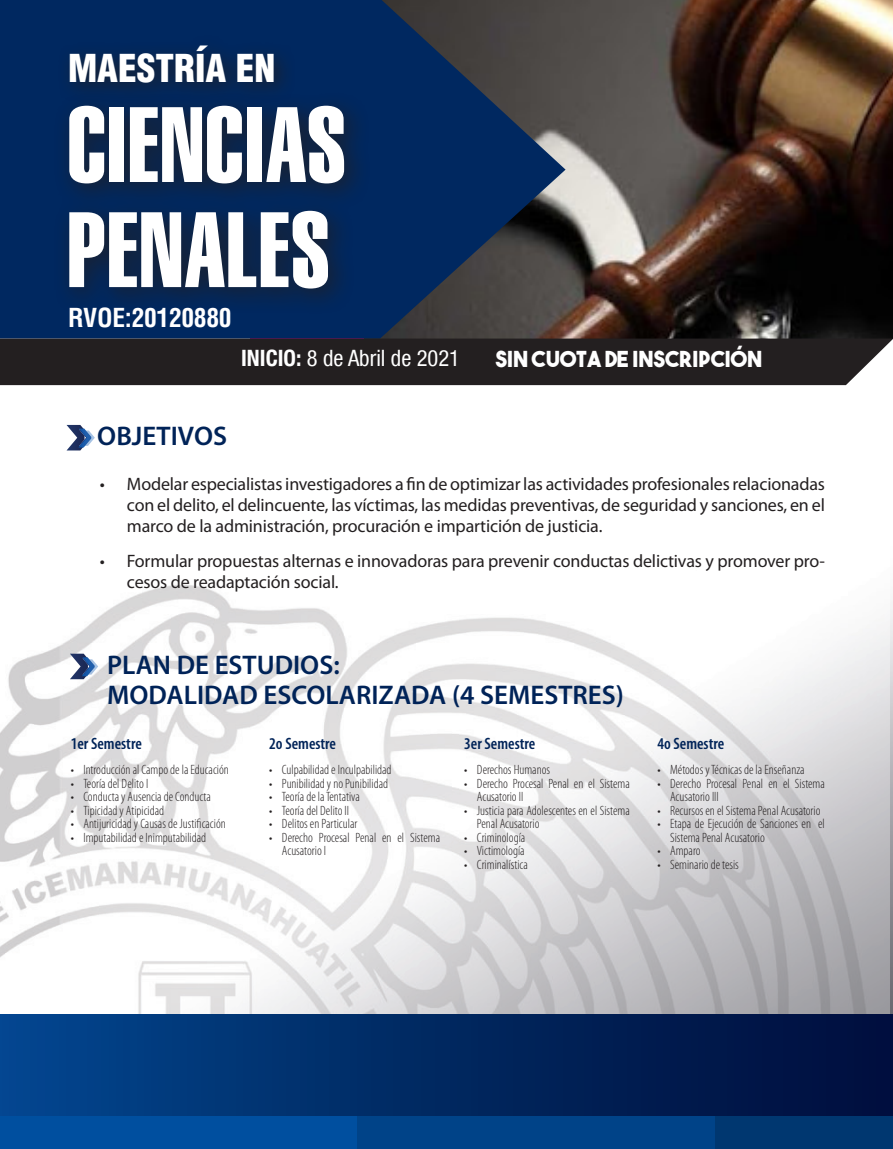
<style>
.page{position:relative;width:893px;height:1149px;background:#fff}
.page>*{position:absolute;margin:0;border:0;box-sizing:border-box;transform-origin:0 0}
.t1{font:105px/105px "Helvetica LT Std Extra Comp";letter-spacing:.01em;color:#fff}
.t2{font:900 condensed 37.5px "Helvetica LT Std";color:#fff}
.t3{font:600 27px/30px "Myriad Pro";color:#002358}
.t4{font:700 condensed 25.5px "Helvetica LT Std";letter-spacing:-.01em;color:#fff}
.t5{font:condensed 22.5px "Helvetica Neue LT Com";color:#fff}
.t6{font:21.9px "The Bold Font";color:#fff}
.t7{font:18px/21px "Myriad Pro";letter-spacing:-.01em;color:#231f20;text-align:justify}
.t8{font:600 condensed 16.5px "Myriad Pro";color:#002358}
.t9{font:300 condensed 13.5px/13.5px "Myriad Pro";color:#231f20}
.s1{font-weight:700}
</style>
<div class="page">
<img style="left:0;top:385px;width:893px;height:629px">
<div style="left:714px;top:1115px;width:179px;height:33px;background:#003770"></div>
<div style="left:0;top:1115px;width:357px;height:33px;background:#004f9f"></div>
<div style="left:357px;top:1115px;width:357px;height:33px;background:#004388"></div>
<img style="left:566px;top:0;width:327px;height:338px">
<svg style="left:0;top:0;width:566px;height:338px;background:#153057"></svg>
<div style="left:0;top:338px;width:893px;height:47px;background:#231f20"></div>
<div style="left:57px;top:34px;width:239px;height:70px;background:#231f20;opacity:.75"></div>
<div style="left:54px;top:91px;width:317px;height:224px;background:#231f20;opacity:.75"></div>
<svg style="left:67px;top:425px;width:28px;height:25px"></svg>
<svg style="left:70px;top:653px;width:28px;height:26px"></svg>
<div style="left:0;top:1014px;width:893px;height:101px;background:linear-gradient(to right,#02458c,#000c39)"></div>
<p class="t2" style="left:68px;top:45px;width:209px">MAESTRÍA EN</p>
<p class="t1" style="left:67px;top:92px;width:280px">CIENCIAS<br>PENALES</p>
<p class="t4" style="left:68px;top:301px;width:165px">RVOE:20120880</p>
<p class="t5" style="left:241px;top:345px;width:220px"><span class="s1">INICIO:</span> 8 de Abril de 2021</p>
<p class="t6" style="left:495px;top:344px;width:268px">SIN CUOTA DE INSCRIPCIÓN</p>
<p class="t3" style="left:97px;top:421px;width:131px">OBJETIVOS</p>
<p class="t7" style="left:127px;top:473px;width:700px;text-indent:-27px">• Modelar especialistas investigadores a fi n de optimizar las actividades profesionales relacionadas con el delito, el delincuente, las víctimas, las medidas preventivas, de seguridad y sanciones, en el marco de la administración, procuración e impartición de justicia.</p>
<p class="t7" style="left:127px;top:549px;width:699px;text-indent:-27px">• Formular propuestas alternas e innovadoras para prevenir conductas delictivas y promover pro&shy;cesos de readaptación social.</p>
<p class="t3" style="left:107px;top:650px;width:518px">PLAN DE ESTUDIOS:<br>MODALIDAD ESCOLARIZADA (4 SEMESTRES)</p>
<p class="t8" style="left:71px;top:732px;width:73px">1er Semestre</p>
<p class="t9" style="left:71px;top:762px;width:160px">• Introducción al Campo de la Educación</p>
<p class="t9" style="left:71px;top:776px;width:79px">• Teoría del Delito I</p>
<p class="t9" style="left:71px;top:789px;width:142px">• Conducta y Ausencia de Conducta</p>
<p class="t9" style="left:71px;top:803px;width:95px">• Tipicidad y Atipicidad</p>
<p class="t9" style="left:71px;top:816px;width:157px">• Antijuricidad y Causas de Justificación</p>
<p class="t9" style="left:71px;top:830px;width:137px">• Imputabilidad e Inimputabilidad</p>
<p class="t8" style="left:269px;top:732px;width:68px">2o Semestre</p>
<p class="t9" style="left:269px;top:762px;width:124px">• Culpabilidad e Inculpabilidad</p>
<p class="t9" style="left:269px;top:776px;width:120px">• Punibilidad y no Punibilidad</p>
<p class="t9" style="left:269px;top:789px;width:92px">• Teoría de la Tentativa</p>
<p class="t9" style="left:269px;top:803px;width:81px">• Teoría del Delito II</p>
<p class="t9" style="left:269px;top:816px;width:90px">• Delitos en Particular</p>
<p class="t9" style="left:282px;top:830px;width:160px;text-indent:-13px">• Derecho Procesal Penal en el Sistema<br>Acusatorio I</p>
<p class="t8" style="left:464px;top:732px;width:73px">3er Semestre</p>
<p class="t9" style="left:464px;top:762px;width:87px">• Derechos Humanos</p>
<p class="t9" style="left:477px;top:776px;width:154px;text-indent:-13px">• Derecho Procesal Penal en el Sistema<br>Acusatorio II</p>
<p class="t9" style="left:477px;top:803px;width:154px;text-indent:-13px">• Justicia para Adolescentes en el Sistema<br>Penal Acusatorio</p>
<p class="t9" style="left:464px;top:830px;width:63px">• Criminología</p>
<p class="t9" style="left:464px;top:843px;width:62px">• Victimología</p>
<p class="t9" style="left:464px;top:857px;width:65px">• Criminalística</p>
<p class="t8" style="left:657px;top:732px;width:68px">4o Semestre</p>
<p class="t9" style="left:657px;top:762px;width:149px">• Métodos y Técnicas de la Enseñanza</p>
<p class="t9" style="left:670px;top:776px;width:156px;text-indent:-13px">• Derecho Procesal Penal en el Sistema<br>Acusatorio III</p>
<p class="t9" style="left:657px;top:803px;width:165px">• Recursos en el Sistema Penal Acusatorio</p>
<p class="t9" style="left:670px;top:816px;width:156px;text-indent:-13px">• Etapa de Ejecución de Sanciones en el<br>Sistema Penal Acusatorio</p>
<p class="t9" style="left:657px;top:843px;width:45px">• Amparo</p>
<p class="t9" style="left:657px;top:857px;width:83px">• Seminario de tesis</p>
</div>
